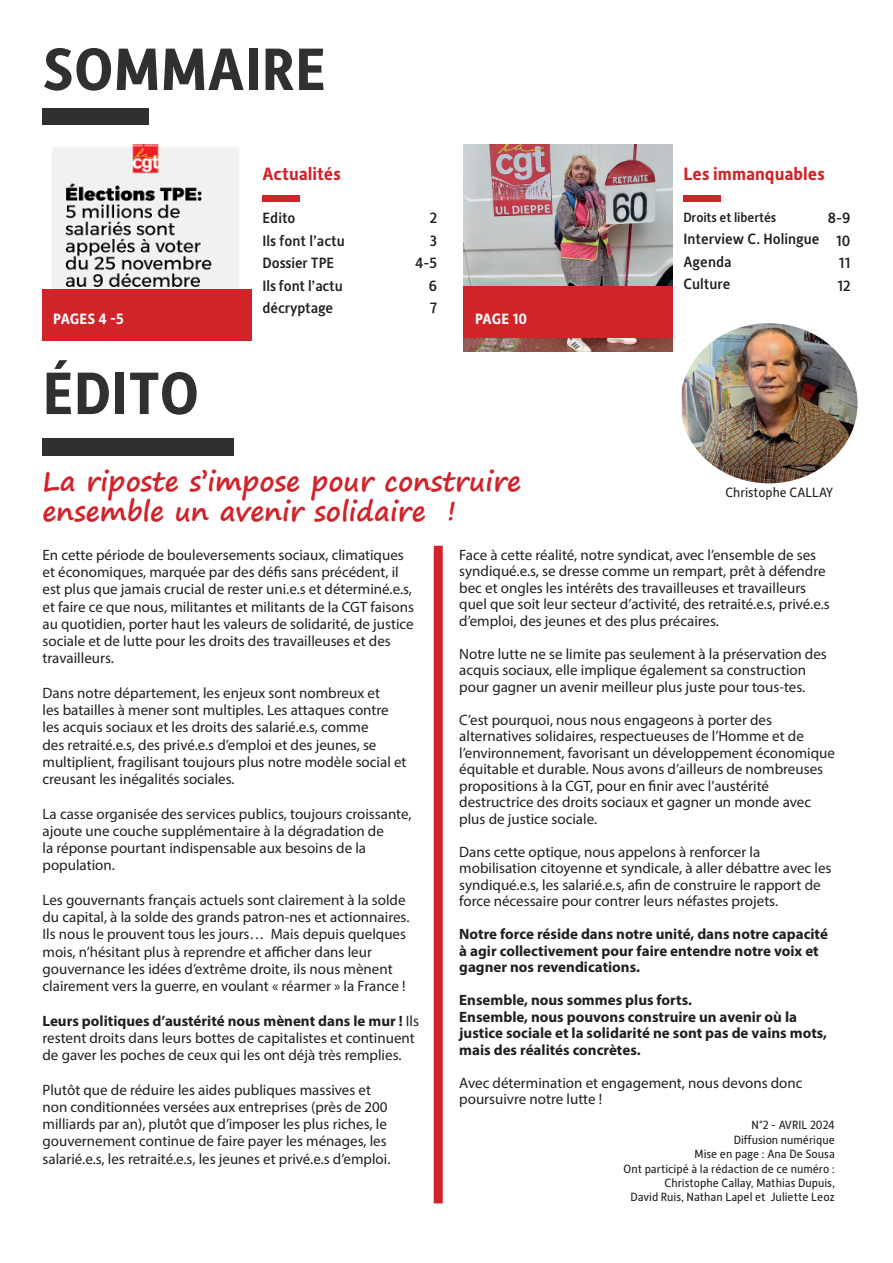
<style>
.page{position:relative;width:893px;height:1263px;background:#fff}
.page>*{position:absolute;margin:0;border:0;box-sizing:border-box;transform-origin:0 0}
.t1{font:700 60px "Alber New";color:#312f30}
.t2{font:700 27px/30px "Segoe Print";color:#d1232a}
.t3{font:700 18px "Alber New";color:#d1232a}
.Normal__Web{font:15px/17.2px "Myriad Pro";color:#231f20}
.Normal__Web-2{font:700 15px/16.5px "Myriad Pro";color:#231f20}
.t4{font:500 15px/22.5px "Alber New";color:#231f20}
.t5{font:700 15px "Alber New";letter-spacing:-.005em;color:#fff}
.t6{font:500 13.5px "Alber New";letter-spacing:-.01em;color:#231f20}
.t7{font:13.5px "Alber New";color:#231f20}
.t8{font:12px "Alber New";color:#231f20}
.s1{font-weight:700}
</style>
<div class="page">
<img style="left:52px;top:145px;width:187px;height:144px">
<img style="left:463px;top:145px;width:210px;height:207px">
<div style="left:43px;top:289px;width:209px;height:52px;background:#d1232a"></div>
<div style="left:43px;top:108px;width:106px;height:17px;background:#312f30"></div>
<div style="left:263px;top:195px;width:37px;height:7px;background:#d1232a"></div>
<div style="left:43px;top:438px;width:191px;height:17px;background:#312f30"></div>
<div style="left:683px;top:195px;width:38px;height:7px;background:#d1232a"></div>
<div style="left:463px;top:286px;width:210px;height:52px;background:#d1232a"></div>
<img style="left:682px;top:323px;width:175px;height:160px">
<div style="left:434px;top:546px;width:9px;height:657px;background:#d1232a"></div>
<p class="t1" style="left:43px;top:30px;width:285px">SOMMAIRE</p>
<p class="t5" style="left:53px;top:309px;width:72px">PAGES 4 -5</p>
<p class="t1" style="left:43px;top:354px;width:158px">ÉDITO</p>
<p class="t3" style="left:263px;top:162px;width:80px">Actualités</p>
<p class="t4" style="left:263px;top:206px;width:84px">Edito<br>Ils font l’actu<br>Dossier TPE</p>
<p class="t4" style="left:263px;top:273px;width:82px">Ils font l’actu décryptage</p>
<p class="t4" style="left:430px;top:206px;width:9px">2</p>
<p class="t4" style="left:430px;top:228px;width:9px">3</p>
<p class="t4" style="left:415px;top:251px;width:23px">4-5</p>
<p class="t4" style="left:429px;top:273px;width:10px">6</p>
<p class="t4" style="left:430px;top:296px;width:8px">7</p>
<p class="t5" style="left:475px;top:309px;width:54px">PAGE 10</p>
<p class="t2" style="left:43px;top:465px;width:480px">La riposte s’impose pour construire ensemble un avenir solidaire !</p>
<p class="t3" style="left:683px;top:162px;width:143px">Les immanquables</p>
<p class="t6" style="left:683px;top:208px;width:94px">Droits et libertés</p>
<p class="t4" style="left:683px;top:227px;width:138px">Interview C. Holingue<br>Agenda</p>
<p class="t4" style="left:683px;top:272px;width:49px">Culture</p>
<p class="t4" style="left:828px;top:206px;width:24px">8-9</p>
<p class="t4" style="left:836px;top:228px;width:16px;text-align:justify">10<br>11<br>12</p>
<p class="t7" style="left:725px;top:484px;width:110px">Christophe CALLAY</p>
<p class="Normal__Web" style="left:43px;top:546px;width:373px">En cette période de bouleversements sociaux, climatiques et économiques, marquée par des défis sans précédent, il est plus que jamais crucial de rester uni.e.s et déterminé.e.s, et faire ce que nous, militantes et militants de la CGT faisons au quotidien, porter haut les valeurs de solidarité, de justice sociale et de lutte pour les droits des travailleuses et des travailleurs.</p>
<p class="Normal__Web" style="left:43px;top:684px;width:366px">Dans notre département, les enjeux sont nombreux et<br>les batailles à mener sont multiples. Les attaques contre les acquis sociaux et les droits des salarié.e.s, comme<br>des retraité.e.s, des privé.e.s d’emploi et des jeunes, se multiplient, fragilisant toujours plus notre modèle social et creusant les inégalités sociales.</p>
<p class="Normal__Web" style="left:43px;top:805px;width:371px">La casse organisée des services publics, toujours croissante, ajoute une couche supplémentaire à la dégradation de<br>la réponse pourtant indispensable aux besoins de la population.</p>
<p class="Normal__Web" style="left:43px;top:891px;width:368px">Les gouvernants français actuels sont clairement à la solde du capital, à la solde des grands patron-nes et actionnaires.<br>Ils nous le prouvent tous les jours… Mais depuis quelques mois, n’hésitant plus à reprendre et afficher dans leur gouvernance les idées d’extrême droite, ils nous mènent clairement vers la guerre, en voulant « réarmer » la France !</p>
<p class="Normal__Web" style="left:43px;top:1012px;width:378px"><span class="s1">Leurs politiques d’austérité nous mènent dans le mur !</span> Ils restent droits dans leurs bottes de capitalistes et continuent de gaver les poches de ceux qui les ont déjà très remplies.</p>
<p class="Normal__Web" style="left:43px;top:1081px;width:349px">Plutôt que de réduire les aides publiques massives et non conditionnées versées aux entreprises (près de 200 milliards par an), plutôt que d’imposer les plus riches, le gouvernement continue de faire payer les ménages, les salarié.e.s, les retraité.e.s, les jeunes et privé.e.s d’emploi.</p>
<p class="Normal__Web" style="left:459px;top:546px;width:372px;line-height:16.5px">Face à cette réalité, notre syndicat, avec l’ensemble de ses syndiqué.e.s, se dresse comme un rempart, prêt à défendre bec et ongles les intérêts des travailleuses et travailleurs quel que soit leur secteur d’activité, des retraité.e.s, privé.e.s d’emploi, des jeunes et des plus précaires.</p>
<p class="Normal__Web" style="left:459px;top:645px;width:369px;line-height:16.5px">Notre lutte ne se limite pas seulement à la préservation des acquis sociaux, elle implique également sa construction pour gagner un avenir meilleur plus juste pour tous-tes.</p>
<p class="Normal__Web" style="left:459px;top:711px;width:377px;line-height:16.5px">C’est pourquoi, nous nous engageons à porter des alternatives solidaires, respectueuses de l’Homme et de l’environnement, favorisant un développement économique équitable et durable. Nous avons d’ailleurs de nombreuses propositions à la CGT, pour en finir avec l’austérité destructrice des droits sociaux et gagner un monde avec plus de justice sociale.</p>
<p class="Normal__Web" style="left:459px;top:843px;width:374px;line-height:16.5px">Dans cette optique, nous appelons à renforcer la mobilisation citoyenne et syndicale, à aller débattre avec les syndiqué.e.s, les salarié.e.s, afin de construire le rapport de force nécessaire pour contrer leurs néfastes projets.</p>
<p class="Normal__Web-2" style="left:459px;top:925px;width:370px">Notre force réside dans notre unité, dans notre capacité à agir collectivement pour faire entendre notre voix et gagner nos revendications.</p>
<p class="Normal__Web-2" style="left:459px;top:991px;width:369px">Ensemble, nous sommes plus forts.<br>Ensemble, nous pouvons construire un avenir où la justice sociale et la solidarité ne sont pas de vains mots, mais des réalités concrètes.</p>
<p class="Normal__Web" style="left:459px;top:1074px;width:345px;line-height:16.5px">Avec détermination et engagement, nous devons donc poursuivre notre lutte !</p>
<p class="t8" style="left:752px;top:1117px;width:85px">N°2 - AVRIL 2024</p>
<p class="t8" style="left:734px;top:1132px;width:103px">Diffusion numérique</p>
<p class="t8" style="left:695px;top:1146px;width:142px">Mise en page : Ana De Sousa</p>
<p class="t8" style="left:624px;top:1160px;width:213px">Ont participé à la rédaction de ce numéro :</p>
<p class="t8" style="left:664px;top:1175px;width:172px">Christophe Callay, Mathias Dupuis,</p>
<p class="t8" style="left:630px;top:1189px;width:206px">David Ruis, Nathan Lapel et Juliette Leoz</p>
</div>
